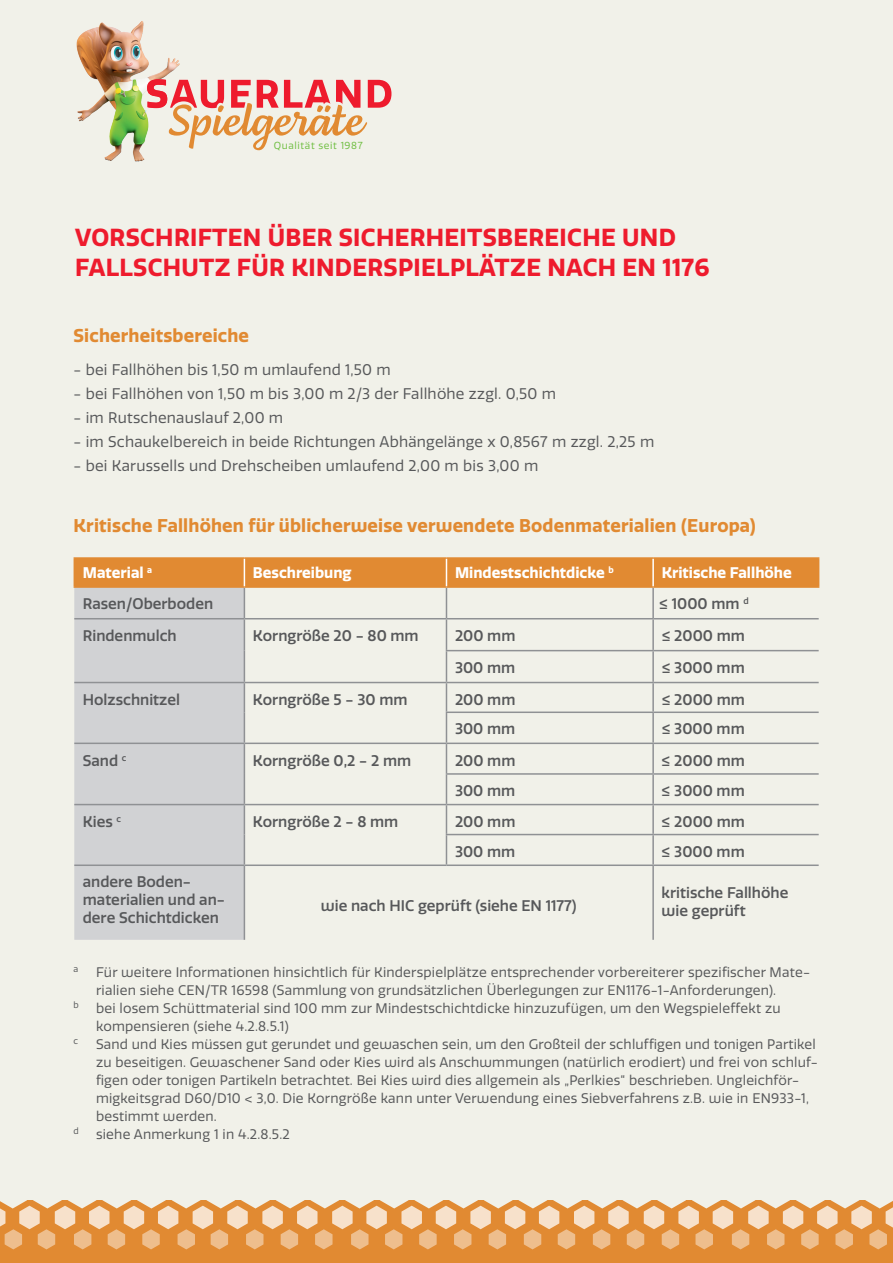
<style>
.page{position:relative;width:893px;height:1263px;background:#f1f1e9}
.page>*{position:absolute;margin:0;border:0;box-sizing:border-box;transform-origin:0 0}
.t1{font:700 24px/30px "Quatro";letter-spacing:.015em;color:#ee1b2d}
.t2{font:700 18px "Quatro";letter-spacing:.01em;color:#e18a32}
.t3{font:500 15px/18px "Quatro";color:#57585a}
.t4{font:15px "Quatro";letter-spacing:.015em;color:#57585a}
.t5{font:700 15px "Quatro";color:#fff}
.t6{font:13.5px/18px "Quatro";letter-spacing:.015em;color:#57585a}
.t7{font:9.9px "Quatro";letter-spacing:.06em;color:#71bf44}
.t8{font:8.7px "Quatro";color:#57585a}
</style>
<div class="page">
<div style="left:0;top:1200px;width:893px;height:63px;background:#e18a32"></div>
<svg style="left:0;top:1200px;width:893px;height:49px"></svg>
<div style="left:74px;top:588px;width:170px;height:352px;background:#d1d2d4"></div>
<hr style="left:74px;top:557px;width:170px;height:2px;background:#e18a32">
<hr style="left:244px;top:557px;width:202px;height:2px;background:#e18a32">
<hr style="left:446px;top:557px;width:207px;height:2px;background:#e18a32">
<hr style="left:653px;top:557px;width:166px;height:2px;background:#e18a32">
<hr style="left:74px;top:586px;width:170px;height:2px;background:#e18a32">
<hr style="left:244px;top:586px;width:202px;height:2px;background:#e18a32">
<hr style="left:446px;top:586px;width:207px;height:2px;background:#e18a32">
<hr style="left:653px;top:586px;width:166px;height:2px;background:#e18a32">
<div style="left:74px;top:558px;width:745px;height:29px;background:#e18a32"></div>
<hr style="left:652px;top:559px;width:2px;height:27px;background:#fff">
<hr style="left:244px;top:588px;width:1px;height:30px;background:#8f9194">
<hr style="left:446px;top:588px;width:1px;height:30px;background:#8f9194">
<hr style="left:652px;top:588px;width:2px;height:30px;background:#8f9194">
<hr style="left:74px;top:618px;width:170px;height:1px;background:#8f9194">
<hr style="left:244px;top:618px;width:202px;height:1px;background:#8f9194">
<hr style="left:244px;top:619px;width:1px;height:32px;background:#8f9194">
<hr style="left:244px;top:651px;width:1px;height:31px;background:#8f9194">
<hr style="left:446px;top:618px;width:207px;height:1px;background:#8f9194">
<hr style="left:446px;top:619px;width:1px;height:31px;background:#8f9194">
<hr style="left:653px;top:618px;width:166px;height:1px;background:#8f9194">
<hr style="left:652px;top:619px;width:2px;height:31px;background:#8f9194">
<hr style="left:446px;top:650px;width:207px;height:1px;background:#8f9194">
<hr style="left:446px;top:651px;width:1px;height:31px;background:#8f9194">
<hr style="left:653px;top:650px;width:166px;height:1px;background:#8f9194">
<hr style="left:652px;top:651px;width:2px;height:31px;background:#8f9194">
<hr style="left:74px;top:682px;width:170px;height:1px;background:#8f9194">
<hr style="left:244px;top:682px;width:202px;height:1px;background:#8f9194">
<svg style="left:244px;top:683px;width:1px;height:29px"></svg>
<hr style="left:244px;top:712px;width:1px;height:30px;background:#8f9194">
<hr style="left:446px;top:682px;width:207px;height:1px;background:#8f9194">
<hr style="left:653px;top:682px;width:166px;height:1px;background:#8f9194">
<hr style="left:652px;top:683px;width:2px;height:28px;background:#8f9194">
<hr style="left:446px;top:711px;width:207px;height:2px;background:#8f9194">
<hr style="left:653px;top:711px;width:166px;height:2px;background:#8f9194">
<hr style="left:652px;top:713px;width:2px;height:29px;background:#8f9194">
<hr style="left:74px;top:742px;width:170px;height:2px;background:#8f9194">
<hr style="left:244px;top:742px;width:202px;height:2px;background:#8f9194">
<hr style="left:244px;top:744px;width:1px;height:30px;background:#8f9194">
<hr style="left:244px;top:774px;width:1px;height:30px;background:#8f9194">
<hr style="left:446px;top:742px;width:207px;height:2px;background:#8f9194">
<hr style="left:653px;top:742px;width:166px;height:2px;background:#8f9194">
<hr style="left:652px;top:744px;width:2px;height:29px;background:#8f9194">
<hr style="left:446px;top:773px;width:207px;height:2px;background:#8f9194">
<hr style="left:653px;top:773px;width:166px;height:2px;background:#8f9194">
<hr style="left:652px;top:775px;width:2px;height:29px;background:#8f9194">
<hr style="left:74px;top:804px;width:170px;height:1px;background:#8f9194">
<hr style="left:244px;top:804px;width:202px;height:1px;background:#8f9194">
<svg style="left:244px;top:805px;width:1px;height:29px"></svg>
<hr style="left:244px;top:834px;width:1px;height:30px;background:#8f9194">
<hr style="left:446px;top:804px;width:207px;height:1px;background:#8f9194">
<hr style="left:653px;top:804px;width:166px;height:1px;background:#8f9194">
<hr style="left:652px;top:805px;width:2px;height:29px;background:#8f9194">
<hr style="left:446px;top:834px;width:207px;height:1px;background:#8f9194">
<svg style="left:446px;top:683px;width:1px;height:181px"></svg>
<hr style="left:653px;top:834px;width:166px;height:1px;background:#8f9194">
<hr style="left:652px;top:835px;width:2px;height:29px;background:#8f9194">
<hr style="left:74px;top:864px;width:170px;height:2px;background:#8f9194">
<hr style="left:244px;top:864px;width:202px;height:2px;background:#8f9194">
<hr style="left:244px;top:866px;width:1px;height:74px;background:#8f9194">
<hr style="left:446px;top:864px;width:207px;height:2px;background:#8f9194">
<hr style="left:653px;top:864px;width:166px;height:2px;background:#8f9194">
<hr style="left:652px;top:866px;width:2px;height:74px;background:#8f9194">
<img style="left:76px;top:21px;width:104px;height:141px">
<svg style="left:147px;top:79px;width:244px;height:71px"></svg>
<p class="t7" style="left:274px;top:140px;width:90px">Qualität seit 1987</p>
<h1 class="t1" style="left:75px;top:223px;width:636px">VORSCHRIFTEN ÜBER SICHERHEITSBEREICHE UND<br>FALLSCHUTZ FÜR KINDERSPIELPLÄTZE NACH EN 1176</h1>
<h2 class="t2" style="left:74px;top:325px;width:177px">Sicherheitsbereiche</h2>
<p class="t4" style="left:74px;top:361px;width:319px">- bei Fallhöhen bis 1,50 m umlaufend 1,50 m</p>
<p class="t4" style="left:74px;top:385px;width:484px">- bei Fallhöhen von 1,50 m bis 3,00 m 2/3 der Fallhöhe zzgl. 0,50 m</p>
<p class="t4" style="left:74px;top:409px;width:211px">- im Rutschenauslauf 2,00 m</p>
<p class="t4" style="left:74px;top:433px;width:582px">- im Schaukelbereich in beide Richtungen Abhängelänge x 0,8567 m zzgl. 2,25 m</p>
<p class="t4" style="left:74px;top:457px;width:466px">- bei Karussells und Drehscheiben umlaufend 2,00 m bis 3,00 m</p>
<h2 class="t2" style="left:74px;top:515px;width:684px">Kritische Fallhöhen für üblicherweise verwendete Bodenmaterialien (Europa)</h2>
<p class="t5" style="left:83px;top:564px;width:71px">Material <sup>a</sup></p>
<p class="t5" style="left:253px;top:564px;width:100px">Beschreibung</p>
<p class="t5" style="left:455px;top:564px;width:160px">Mindestschichtdicke <sup>b</sup></p>
<p class="t5" style="left:662px;top:564px;width:132px">Kritische Fallhöhe</p>
<p class="t3" style="left:83px;top:595px;width:132px">Rasen/Oberboden</p>
<p class="t3" style="left:659px;top:595px;width:91px">≤ 1000 mm <sup>d</sup></p>
<p class="t3" style="left:83px;top:627px;width:95px">Rindenmulch</p>
<p class="t3" style="left:253px;top:627px;width:167px">Korngröße 20 - 80 mm</p>
<p class="t3" style="left:455px;top:627px;width:62px">200 mm</p>
<p class="t3" style="left:662px;top:627px;width:85px">≤ 2000 mm</p>
<p class="t3" style="left:455px;top:659px;width:62px">300 mm</p>
<p class="t3" style="left:662px;top:659px;width:85px">≤ 3000 mm</p>
<p class="t3" style="left:83px;top:691px;width:99px">Holzschnitzel</p>
<p class="t3" style="left:253px;top:691px;width:156px">Korngröße 5 - 30 mm</p>
<p class="t3" style="left:455px;top:691px;width:62px">200 mm</p>
<p class="t3" style="left:662px;top:691px;width:85px">≤ 2000 mm</p>
<p class="t3" style="left:455px;top:720px;width:62px">300 mm</p>
<p class="t3" style="left:662px;top:720px;width:85px">≤ 3000 mm</p>
<p class="t3" style="left:83px;top:751px;width:45px">Sand <sup>c</sup></p>
<p class="t3" style="left:253px;top:751px;width:160px">Korngröße 0,2 - 2 mm</p>
<p class="t3" style="left:455px;top:751px;width:62px">200 mm</p>
<p class="t3" style="left:662px;top:751px;width:85px">≤ 2000 mm</p>
<p class="t3" style="left:455px;top:782px;width:62px">300 mm</p>
<p class="t3" style="left:662px;top:782px;width:85px">≤ 3000 mm</p>
<p class="t3" style="left:83px;top:813px;width:40px">Kies <sup>c</sup></p>
<p class="t3" style="left:253px;top:813px;width:147px">Korngröße 2 - 8 mm</p>
<p class="t3" style="left:455px;top:813px;width:62px">200 mm</p>
<p class="t3" style="left:662px;top:813px;width:85px">≤ 2000 mm</p>
<p class="t3" style="left:455px;top:843px;width:62px">300 mm</p>
<p class="t3" style="left:662px;top:843px;width:85px">≤ 3000 mm</p>
<p class="t3" style="left:83px;top:873px;width:144px">andere Boden&shy;materialien und an&shy;dere Schichtdicken</p>
<p class="t3" style="left:662px;top:884px;width:128px">kritische Fallhöhe wie geprüft</p>
<p class="t3" style="left:321px;top:897px;width:257px">wie nach HIC geprüft (siehe EN 1177)</p>
<p class="t8" style="left:74px;top:964px;width:6px">a</p>
<p class="t6" style="left:96px;top:964px;width:715px">Für weitere Informationen hinsichtlich für Kinderspielplätze entsprechender vorbereiterer spezifischer Mate&shy;rialien siehe CEN/TR 16598 (Sammlung von grundsätzlichen Überlegungen zur EN1176-1-Anforderungen).</p>
<p class="t8" style="left:74px;top:1000px;width:7px">b</p>
<p class="t6" style="left:96px;top:1000px;width:686px">bei losem Schüttmaterial sind 100 mm zur Mindestschichtdicke hinzuzufügen, um den Wegspieleffekt zu kompensieren (siehe 4.2.8.5.1)</p>
<p class="t8" style="left:74px;top:1036px;width:6px">c</p>
<p class="t6" style="left:96px;top:1036px;width:723px">Sand und Kies müssen gut gerundet und gewaschen sein, um den Großteil der schluffigen und tonigen Partikel zu beseitigen. Gewaschener Sand oder Kies wird als Anschwmmungen (natürlich erodiert) und frei von schluf&shy;figen oder tonigen Partikeln betrachtet. Bei Kies wird dies allgemein als „Perlkies“ beschrieben. Ungleichför&shy;migkeitsgrad D60/D10 &lt; 3,0. Die Korngröße kann unter Verwendung eines Siebverfahrens z.B. wie in EN933-1, bestimmt werden.</p>
<p class="t8" style="left:74px;top:1126px;width:7px">d</p>
<p class="t6" style="left:96px;top:1126px;width:195px">siehe Anmerkung 1 in 4.2.8.5.2</p>
</div>
